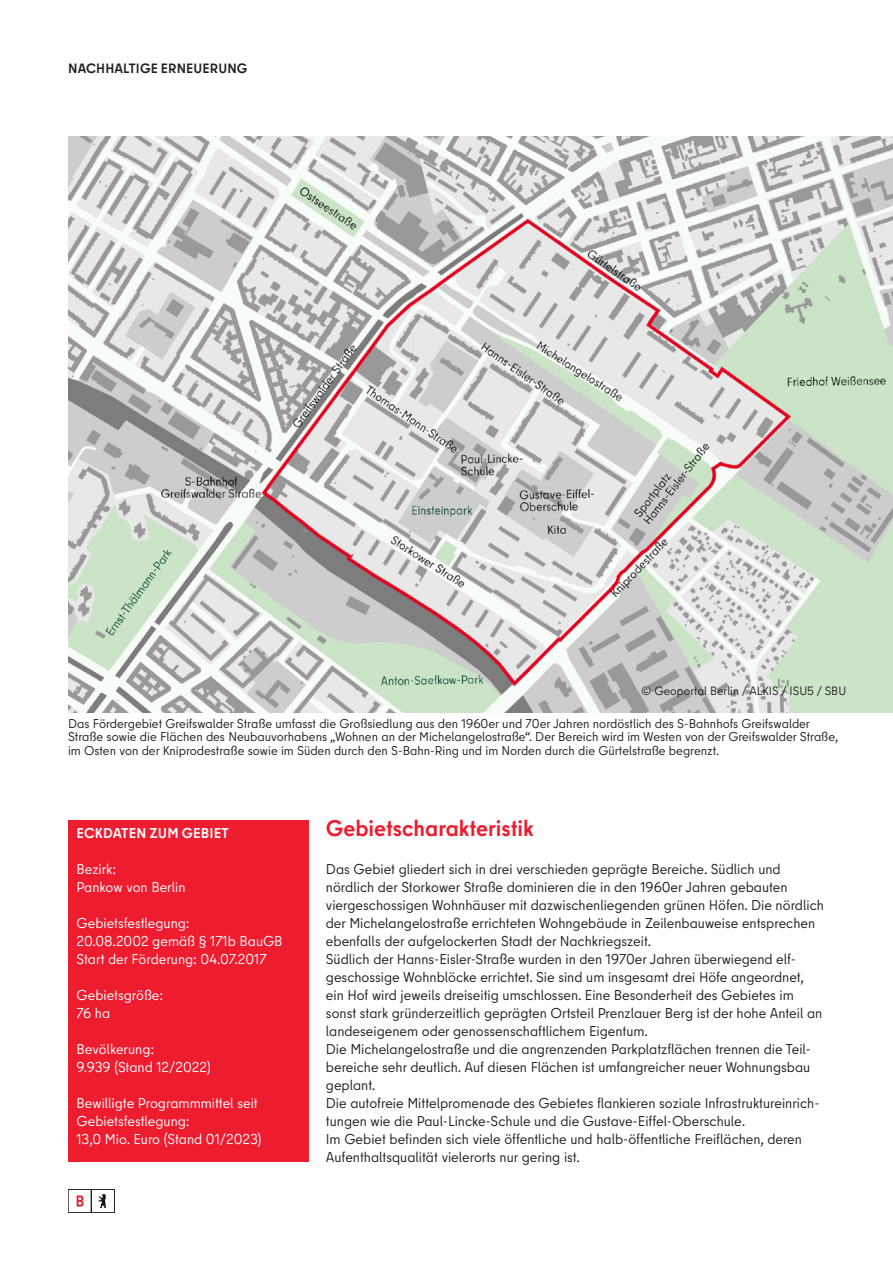
<style>
.page{position:relative;width:893px;height:1263px;background:#fff}
.page>*{position:absolute;margin:0;border:0;box-sizing:border-box;transform-origin:0 0}
.p-Charakt-Schluessel{font:700 22.5px "Berlin Type";color:#ed1c2f}
.p-Spaltentext{font:14.25px/18px "Berlin Type";color:#231f20}
.P-im-Kasten-schattiert{font:14.25px/18px "Berlin Type";color:#fff}
.P-im-Kasten-schattiert-2{font:700 14.25px "Berlin Type";letter-spacing:.01em;color:#fff}
.t1{font:700 13.5px "Berlin Type";letter-spacing:.01em;color:#231f20}
.p-bildunter-1sp{font:12.75px/13.5px "Berlin Type";color:#231f20}
.p-copyright{font:12px "Berlin Type";color:#231f20}
</style>
<div class="page">
<svg style="left:68px;top:1189px;width:47px;height:23px"></svg>
<img style="left:68px;top:136px;width:825px;height:576px">
<div style="left:68px;top:820px;width:241px;height:36px;background:#ed1c2f"></div>
<div style="left:68px;top:856px;width:241px;height:54px;background:#ed1c2f"></div>
<div style="left:68px;top:910px;width:241px;height:72px;background:#ed1c2f"></div>
<div style="left:68px;top:982px;width:241px;height:54px;background:#ed1c2f"></div>
<div style="left:68px;top:1036px;width:241px;height:54px;background:#ed1c2f"></div>
<div style="left:68px;top:1090px;width:241px;height:72px;background:#ed1c2f"></div>
<p class="t1" style="left:68px;top:59px;width:181px">NACHHALTIGE ERNEUERUNG</p>
<p class="p-copyright" style="left:641px;top:683px;width:206px">© Geoportal Berlin / ALKIS / ISU5 / SBU</p>
<p class="p-bildunter-1sp" style="left:68px;top:717px;width:772px">Das Fördergebiet Greifswalder Straße umfasst die Großsiedlung aus den 1960er und 70er Jahren nordöstlich des S-Bahnhofs Greifswalder<br>Straße sowie die Flächen des Neubauvorhabens „Wohnen an der Michelangelostraße“. Der Bereich wird im Westen von der Greifswalder Straße, im Osten von der Kniprodestraße sowie im Süden durch den S-Bahn-Ring und im Norden durch die Gürtelstraße begrenzt.</p>
<p class="P-im-Kasten-schattiert-2" style="left:77px;top:824px;width:154px">ECKDATEN ZUM GEBIET</p>
<p class="P-im-Kasten-schattiert" style="left:77px;top:860px;width:110px">Bezirk:<br>Pankow von Berlin</p>
<p class="P-im-Kasten-schattiert" style="left:77px;top:914px;width:208px">Gebietsfestlegung:<br>20.08.2002 gemäß § 171b BauGB<br>Start der Förderung: 04.07.2017</p>
<p class="P-im-Kasten-schattiert" style="left:77px;top:986px;width:88px">Gebietsgröße:<br>76 ha</p>
<p class="P-im-Kasten-schattiert" style="left:77px;top:1040px;width:136px">Bevölkerung:<br>9.939 (Stand 12/2022)</p>
<p class="P-im-Kasten-schattiert" style="left:77px;top:1094px;width:186px">Bewilligte Programmmittel seit<br>Gebietsfestlegung:<br>13,0 Mio. Euro (Stand 01/2023)</p>
<p class="p-Charakt-Schluessel" style="left:326px;top:814px;width:209px">Gebietscharakteristik</p>
<p class="p-Spaltentext" style="left:326px;top:860px;width:500px">Das Gebiet gliedert sich in drei verschieden geprägte Bereiche. Südlich und nördlich der Storkower Straße dominieren die in den 1960er Jahren gebauten viergeschossigen Wohnhäuser mit dazwischenliegenden grünen Höfen. Die nördlich der Michelangelostraße errichteten Wohngebäude in Zeilenbauweise entsprechen ebenfalls der aufgelockerten Stadt der Nachkriegszeit.</p>
<p class="p-Spaltentext" style="left:326px;top:950px;width:498px">Südlich der Hanns-Eisler-Straße wurden in den 1970er Jahren überwiegend elf&shy;geschossige Wohnblöcke errichtet. Sie sind um insgesamt drei Höfe angeordnet, ein Hof wird jeweils dreiseitig umschlossen. Eine Besonderheit des Gebietes im sonst stark gründerzeitlich geprägten Ortsteil Prenzlauer Berg ist der hohe Anteil an landeseigenem oder genossenschaftlichem Eigentum.</p>
<p class="p-Spaltentext" style="left:326px;top:1040px;width:486px;text-align:justify">Die Michelangelostraße und die angrenzenden Parkplatzflächen trennen die Teil&shy;bereiche sehr deutlich. Auf diesen Flächen ist umfangreicher neuer Wohnungsbau geplant.</p>
<p class="p-Spaltentext" style="left:326px;top:1094px;width:495px">Die autofreie Mittelpromenade des Gebietes flankieren soziale Infrastruktureinrich&shy;tungen wie die Paul-Lincke-Schule und die Gustave-Eiffel-Oberschule.</p>
<p class="p-Spaltentext" style="left:326px;top:1130px;width:478px">Im Gebiet befinden sich viele öffentliche und halb-öffentliche Freiflächen, deren<br>Aufenthaltsqualität vielerorts nur gering ist.</p>
</div>
